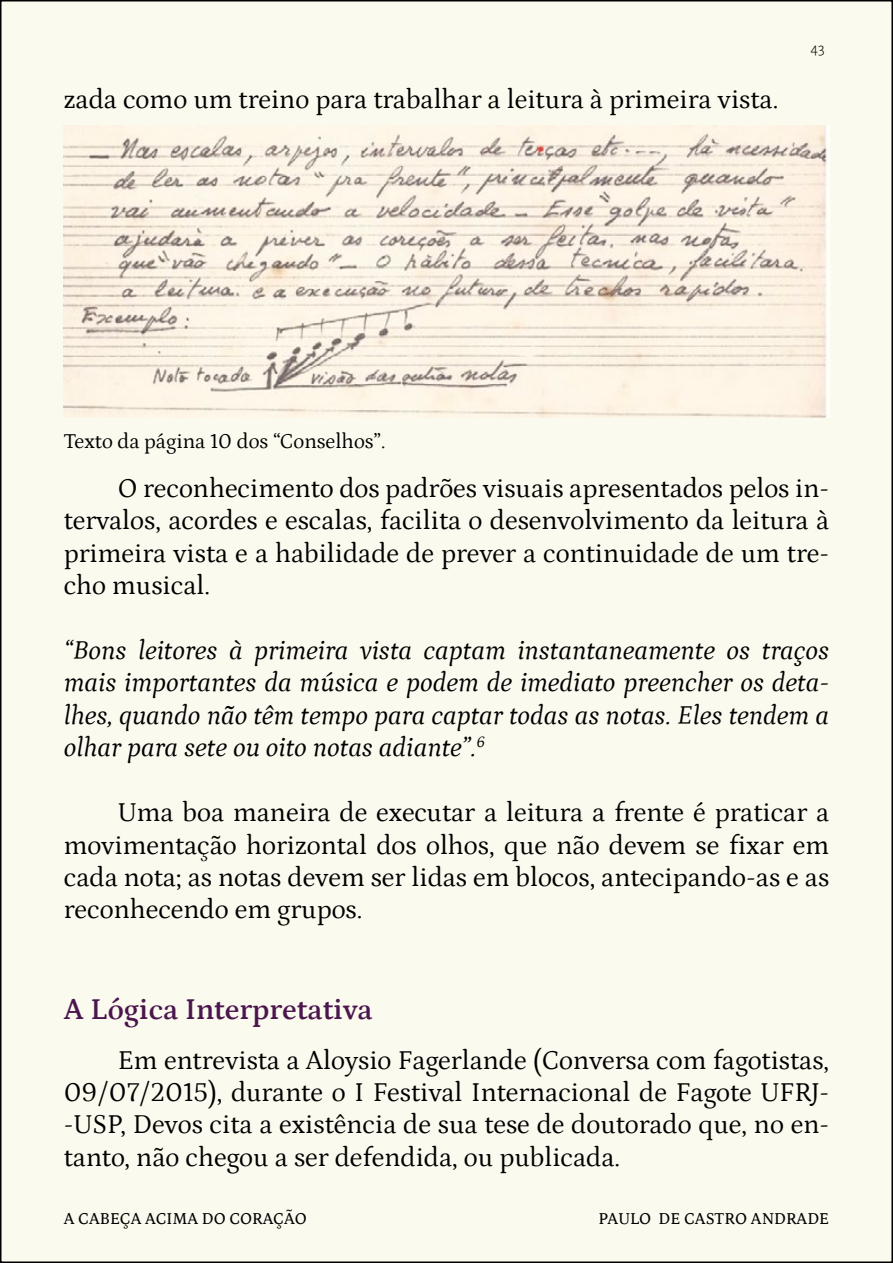
<style>
.page{position:relative;width:893px;height:1263px;background:#fff}
.page>*{position:absolute;margin:0;border:0;box-sizing:border-box;transform-origin:0 0}
.t1{font:600 30px "Petrona";color:#4b164e}
.t2{font:27px/32.4px "Petrona";color:#000;text-align:justify}
.t3{font:italic 27px/32.4px "Petrona";color:#000;text-align:justify}
.t4{font:21px "Petrona";color:#000}
.t5{font:500 16.5px "Petrona";color:#000}
.t6{font:300 16.5px "Alegreya Sans";color:#000}
</style>
<div class="page">
<div style="left:1px;top:1px;width:891px;height:1261px;background:#fbfaef"></div>
<img style="left:63px;top:126px;width:766px;height:291px">
<p class="t2" style="left:64px;top:81px;width:716px">zada como um treino para trabalhar a leitura à primeira vista.</p>
<p class="t6" style="left:810px;top:38px;width:16px">43</p>
<p class="t4" style="left:63px;top:425px;width:324px">Texto da página 10 dos “Conselhos”.</p>
<p class="t2" style="left:64px;top:470px;width:767px;text-indent:54px">O reconhecimento dos padrões visuais apresentados pelos in&shy;tervalos, acordes e escalas, facilita o desenvolvimento da leitura à primeira vista e a habilidade de prever a continuidade de um tre&shy;cho musical.</p>
<p class="t3" style="left:64px;top:632px;width:767px">“Bons leitores à primeira vista captam instantaneamente os traços mais importantes da música e podem de imediato preencher os deta&shy;lhes, quando não têm tempo para captar todas as notas. Eles tendem a olhar para sete ou oito notas adiante”.<sup>6</sup></p>
<p class="t2" style="left:64px;top:794px;width:767px;text-indent:54px">Uma boa maneira de executar a leitura a frente é praticar a movimentação horizontal dos olhos, que não devem se fixar em cada nota; as notas devem ser lidas em blocos, antecipando-as e as reconhecendo em grupos.</p>
<p class="t1" style="left:64px;top:987px;width:310px">A Lógica Interpretativa</p>
<p class="t2" style="left:64px;top:1041px;width:767px;text-indent:54px">Em entrevista a Aloysio Fagerlande (Conversa com fagotistas, 09/07/2015), durante o I Festival Internacional de Fagote UFRJ--USP, Devos cita a existência de sua tese de doutorado que, no en&shy;tanto, não chegou a ser defendida, ou publicada.</p>
<p class="t5" style="left:64px;top:1206px;width:244px">A CABEÇA ACIMA DO CORAÇÃO</p>
<p class="t5" style="left:599px;top:1206px;width:232px">PAULO DE CASTRO ANDRADE</p>
</div>
